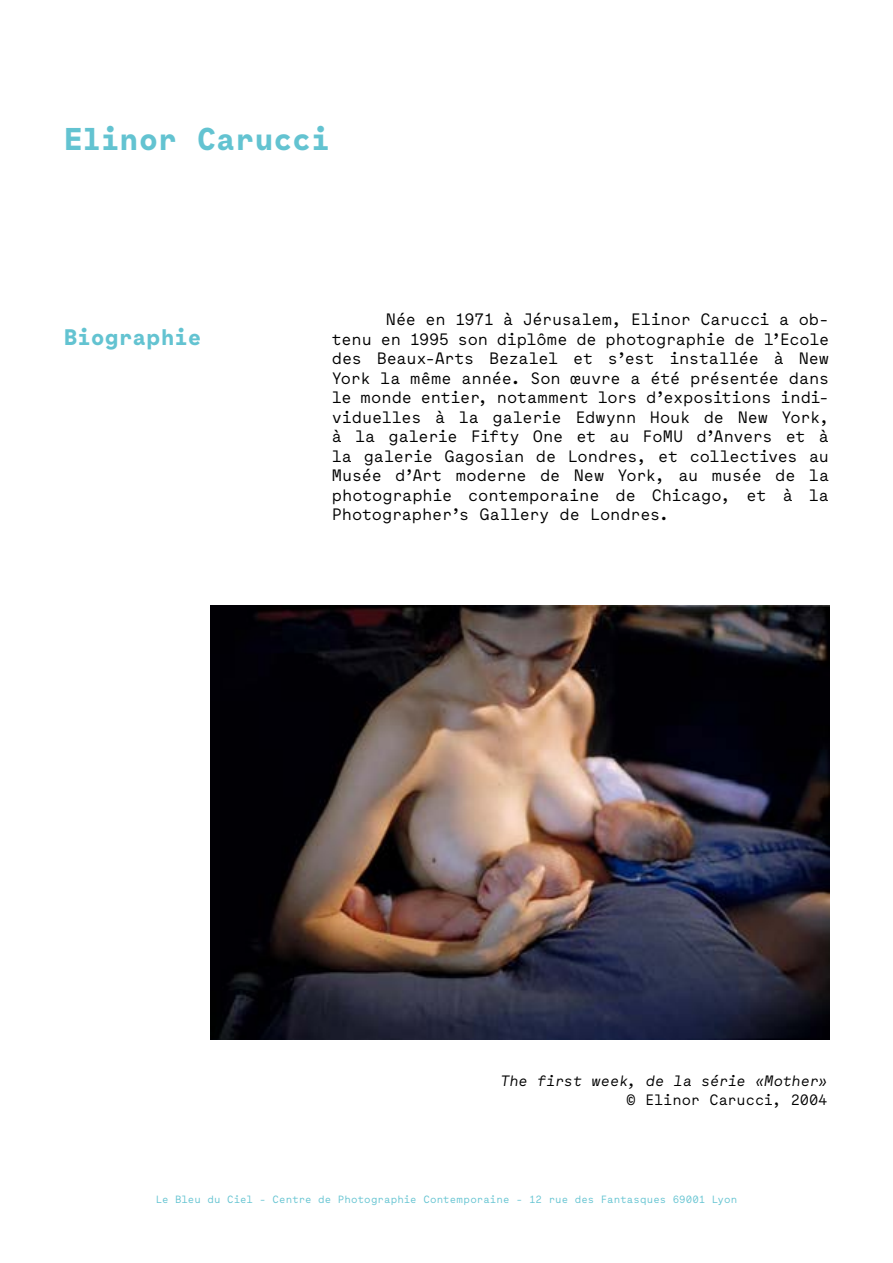
<style>
.page{position:relative;width:893px;height:1263px;background:#fff}
.page>*{position:absolute;margin:0;border:0;box-sizing:border-box;transform-origin:0 0}
.t1{font:700 31.5px "Maax Mono";letter-spacing:-.015em;color:#63c3d1}
.t2{font:700 22.5px "Maax Mono";letter-spacing:-.015em;color:#63c3d1}
.t3{font:16.5px/19.5px "Maax Mono";letter-spacing:-.015em;color:#000;text-align:justify}
.t4{font:italic 15px "Maax Mono";letter-spacing:-.02em;color:#000}
.t5{font:15px "Maax Mono";letter-spacing:-.01em;color:#000}
.t6{font:10.5px "Maax Mono";letter-spacing:.005em;color:#63c3d1}
</style>
<div class="page">
<img style="left:210px;top:606px;width:619px;height:433px">
<h1 class="t1" style="left:64px;top:117px;width:268px">Elinor Carucci</h1>
<h2 class="t2" style="left:64px;top:321px;width:139px">Biographie</h2>
<p class="t3" style="left:332px;top:309px;width:499px;text-indent:54px">Née en 1971 à Jérusalem, Elinor Carucci a ob&shy;tenu en 1995 son diplôme de photographie de l’Ecole des Beaux-Arts Bezalel et s’est installée à New York la même année. Son œuvre a été présentée dans le monde entier, notamment lors d’expositions indi&shy;viduelles à la galerie Edwynn Houk de New York, à la galerie Fifty One et au FoMU d’Anvers et à la galerie Gagosian de Londres, et collectives au Musée d’Art moderne de New York, au musée de la photographie contemporaine de Chicago, et à la Photographer’s Gallery de Londres.</p>
<p class="t4" style="left:500px;top:1070px;width:329px">The first week, de la série «Mother»</p>
<p class="t5" style="left:626px;top:1089px;width:203px">© Elinor Carucci, 2004</p>
<p class="t6" style="left:156px;top:1192px;width:583px">Le Bleu du Ciel - Centre de Photographie Contemporaine - 12 rue des Fantasques 69001 Lyon</p>
</div>
